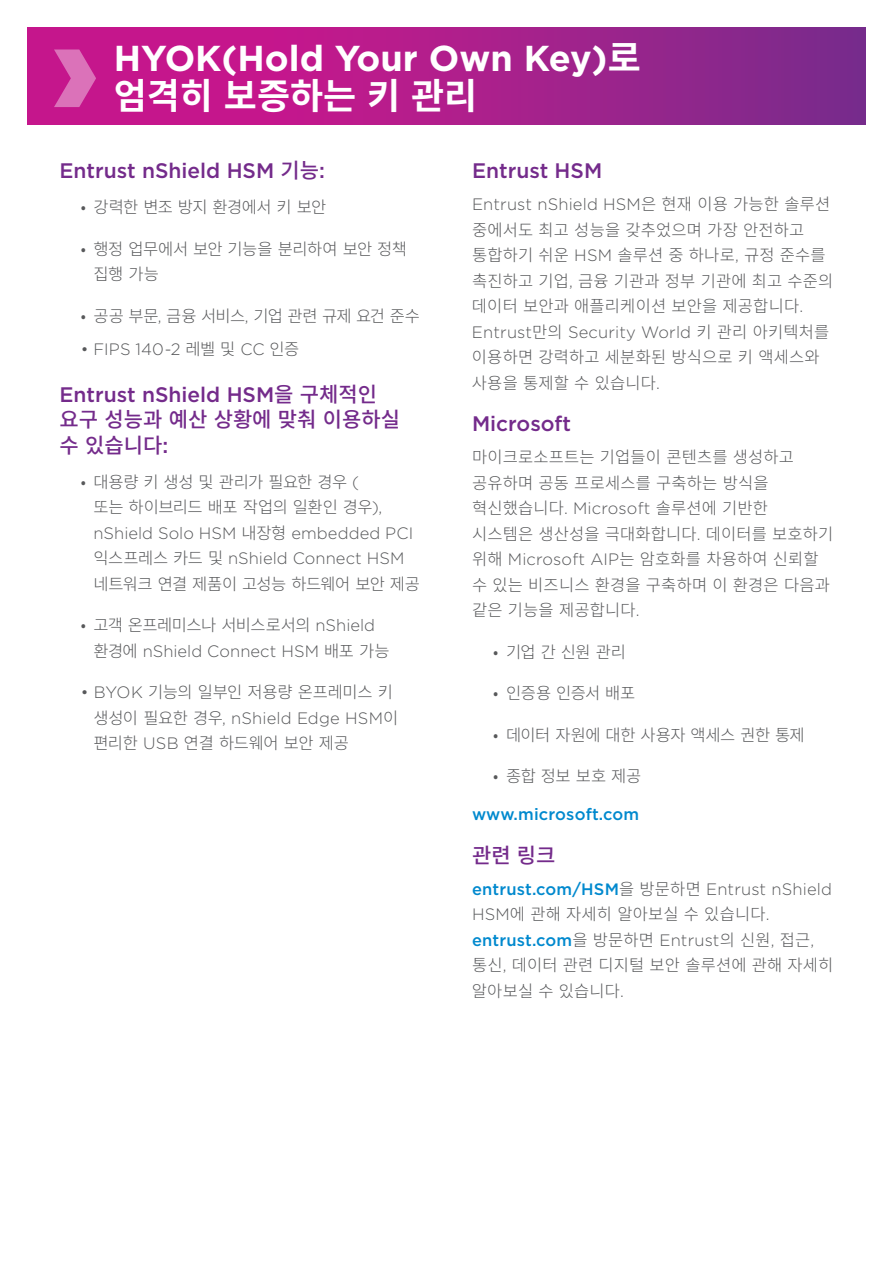
<style>
.page{position:relative;width:893px;height:1263px;background:#fff}
.page>*{position:absolute;margin:0;border:0;box-sizing:border-box;transform-origin:0 0}
.t1{font:700 36px "Gotham";color:#fff}
.t2{font:700 36px "Noto Sans CJ Kkr";color:#fff}
.t3{font:500 21px "Gotham";color:#742b8b}
.t4{font:500 21px/25.5px "Noto Sans CJ Kkr";color:#742b8b}
.t5{font:300 16.5px/25.5px "Noto Sans CJ Kkr";letter-spacing:.01em;color:#57585a}
.t6{font:300 16.5px/25.5px "Gotham";letter-spacing:.01em;color:#57585a}
.t7{font:300 16.5px/25.5px "Noto Sans CJ Kkr";letter-spacing:-.03em;color:#57585a}
.t8{font:500 16.5px "Gotham";letter-spacing:.01em;color:#0089ce}
.t9{font:300 16.5px "Noto Sans CJ Kkr";letter-spacing:-.035em;color:#57585a}
.t10{font:300 16.5px "Noto Sans CJ Kkr";letter-spacing:-.02em;color:#57585a}
.t11{font:300 16.5px "Noto Sans CJ Kkr";letter-spacing:-.025em;color:#57585a}
.s1{font-family:"Noto Sans CJ Kkr"}
.s2{font-family:"Gotham"}
.s3{font-family:"Noto Sans CJ Kkr";font-weight:300;color:#57585a}
.s4{font-weight:300;color:#57585a}
</style>
<div class="page">
<svg style="left:27px;top:27px;width:839px;height:98px;background:#a91e8b"></svg>
<svg style="left:54px;top:50px;width:42px;height:57px;background:#d24da7"></svg>
<h1 class="t1" style="left:114px;top:35px;width:529px">HYOK(Hold Your Own Key)<span class="s1">로</span></h1>
<h1 class="t2" style="left:114px;top:75px;width:365px">엄격히 보증하는 키 관리</h1>
<p class="t3" style="left:60px;top:157px;width:267px">Entrust nShield HSM <span class="s1">기능</span>:</p>
<p class="t9" style="left:81px;top:198px;width:247px">• 강력한 변조 방지 환경에서 키 보안</p>
<p class="t7" style="left:94px;top:236px;width:315px;text-indent:-13px">• 행정 업무에서 보안 기능을 분리하여 보안 정책 집행 가능</p>
<p class="t7" style="left:81px;top:303px;width:341px">• 공공 부문<span class="s2">,</span> 금융 서비스<span class="s2">,</span> 기업 관련 규제 요건 준수</p>
<p class="t6" style="left:81px;top:336px;width:220px">• FIPS 140-2 <span class="s1">레벨 및</span> CC <span class="s1">인증</span></p>
<p class="t3" style="left:60px;top:380px;width:319px">Entrust nShield HSM<span class="s1">을 구체적인</span></p>
<p class="t4" style="left:60px;top:407px;width:342px">요구 성능과 예산 상황에 맞춰 이용하실 수 있습니다<span class="s2">:</span></p>
<p class="t7" style="left:94px;top:469px;width:290px;text-indent:-13px">• 대용량 키 생성 및 관리가 필요한 경우 <span class="s2">( </span>또는 하이브리드 배포 작업의 일환인 경우<span class="s2">),</span></p>
<p class="t6" style="left:94px;top:520px;width:321px">nShield Solo HSM <span class="s1">내장형</span> embedded PCI <span class="s1">익스프레스 카드 및</span> nShield Connect HSM</p>
<p class="t9" style="left:94px;top:574px;width:328px">네트워크 연결 제품이 고성능 하드웨어 보안 제공</p>
<p class="t9" style="left:81px;top:616px;width:296px">• 고객 온프레미스나 서비스로서의 <span class="s2">nShield</span></p>
<p class="t6" style="left:94px;top:637px;width:298px"><span class="s1">환경에</span> nShield Connect HSM <span class="s1">배포 가능</span></p>
<p class="t10" style="left:81px;top:683px;width:314px"><span class="s2">• BYOK</span> 기능의 일부인 저용량 온프레미스 키</p>
<p class="t6" style="left:94px;top:704px;width:306px"><span class="s1">생성이 필요한 경우</span>, nShield Edge HSM<span class="s1">이</span></p>
<p class="t11" style="left:94px;top:734px;width:257px">편리한 <span class="s2">USB</span> 연결 하드웨어 보안 제공</p>
<p class="t3" style="left:472px;top:157px;width:132px">Entrust HSM</p>
<p class="t6" style="left:472px;top:191px;width:360px">Entrust nShield HSM<span class="s1">은 현재 이용 가능한 솔루션</span></p>
<p class="t5" style="left:472px;top:217px;width:363px">중에서도 최고 성능을 갖추었으며 가장 안전하고 통합하기 쉬운 <span class="s2">HSM</span> 솔루션 중 하나로<span class="s2">,</span> 규정 준수를 촉진하고 기업<span class="s2">,</span> 금융 기관과 정부 기관에 최고 수준의 데이터 보안과 애플리케이션 보안을 제공합니다<span class="s2">.</span></p>
<p class="t6" style="left:472px;top:319px;width:359px">Entrust<span class="s1">만의</span> Security World <span class="s1">키 관리 아키텍처를</span></p>
<p class="t5" style="left:472px;top:345px;width:349px">이용하면 강력하고 세분화된 방식으로 키 액세스와 사용을 통제할 수 있습니다<span class="s2">.</span></p>
<p class="t3" style="left:472px;top:410px;width:101px">Microsoft</p>
<p class="t5" style="left:472px;top:445px;width:363px">마이크로소프트는 기업들이 콘텐츠를 생성하고 공유하며 공동 프로세스를 구축하는 방식을 혁신했습니다<span class="s2">. Microsoft</span> 솔루션에 기반한<br>시스템은 생산성을 극대화합니다<span class="s2">.</span> 데이터를 보호하기 위해 <span class="s2">Microsoft AIP</span>는 암호화를 차용하여 신뢰할 수 있는 비즈니스 환경을 구축하며 이 환경은 다음과 같은 기능을 제공합니다<span class="s2">.</span></p>
<p class="t5" style="left:493px;top:639px;width:134px">• 기업 간 신원 관리</p>
<p class="t5" style="left:493px;top:681px;width:143px">• 인증용 인증서 배포</p>
<p class="t9" style="left:493px;top:725px;width:313px">• 데이터 자원에 대한 사용자 액세스 권한 통제</p>
<p class="t5" style="left:493px;top:763px;width:149px">• 종합 정보 보호 제공</p>
<p class="t8" style="left:472px;top:804px;width:169px">www.microsoft.com</p>
<p class="t4" style="left:472px;top:843px;width:85px">관련 링크</p>
<p class="t8" style="left:472px;top:878px;width:362px">entrust.com/HSM<span class="s3">을 방문하면</span> <span class="s4">Entrust nShield</span></p>
<p class="t5" style="left:472px;top:902px;width:299px"><span class="s2">HSM</span>에 관해 자세히 알아보실 수 있습니다<span class="s2">.</span></p>
<p class="t8" style="left:472px;top:929px;width:344px">entrust.com<span class="s3">을 방문하면</span> <span class="s4">Entrust</span><span class="s3">의 신원</span><span class="s4">,</span> <span class="s3">접근</span><span class="s4">,</span></p>
<p class="t5" style="left:472px;top:953px;width:363px">통신<span class="s2">,</span> 데이터 관련 디지털 보안 솔루션에 관해 자세히 알아보실 수 있습니다<span class="s2">.</span></p>
</div>
